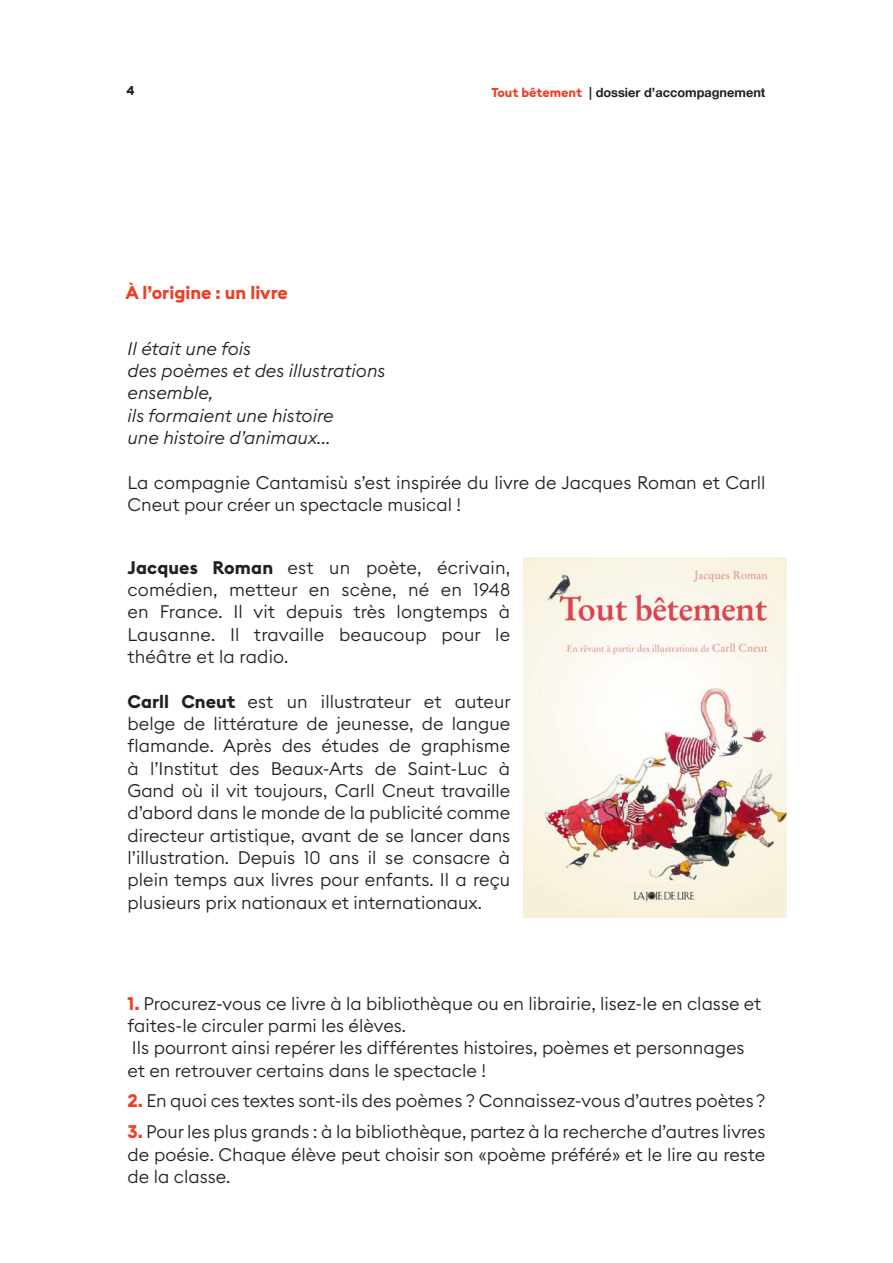
<style>
.page{position:relative;width:893px;height:1263px;background:#fff}
.page>*{position:absolute;margin:0;border:0;box-sizing:border-box;transform-origin:0 0}
.t1{font:300 18px/22.4px "Euclid Square";color:#231f20;text-align:justify}
.t2{font:italic 300 18px "Euclid Square";color:#231f20}
.t3{font:700 18px "Euclid Square";color:#ef3e22}
.t4{font:700 12.75px "Helvetica Neue";color:#231f20}
.t5{font:700 12.75px "Euclid Square";color:#231f20}
.s1{font-family:"Euclid Square";color:#ef3e22}
.s2{font-weight:700}
.s3{font-weight:700;color:#ef3e22}
</style>
<div class="page">
<img style="left:523px;top:558px;width:264px;height:360px">
<p class="t5" style="left:126px;top:83px;width:10px">4</p>
<p class="t4" style="left:491px;top:83px;width:275px"><span class="s1">Tout bêtement</span> | dossier d’accompagnement</p>
<p class="t3" style="left:125px;top:282px;width:164px">À l’origine : un livre</p>
<p class="t2" style="left:128px;top:337px;width:125px">Il était une fois</p>
<p class="t2" style="left:128px;top:359px;width:259px">des poèmes et des illustrations</p>
<p class="t2" style="left:128px;top:381px;width:87px">ensemble,</p>
<p class="t2" style="left:128px;top:404px;width:208px">ils formaient une histoire</p>
<p class="t2" style="left:128px;top:426px;width:205px">une histoire d’animaux...</p>
<p class="t1" style="left:128px;top:471px;width:639px">La compagnie Cantamisù s’est inspirée du livre de Jacques Roman et Carll<br>Cneut pour créer un spectacle musical !</p>
<p class="t1" style="left:128px;top:556px;width:384px"><span class="s2">Jacques Roman</span> est un poète, écrivain, comédien, metteur en scène, né en 1948 en France. Il vit depuis très longtemps à Lausanne. Il travaille beaucoup pour le théâtre et la radio.</p>
<p class="t1" style="left:128px;top:690px;width:385px"><span class="s2">Carll Cneut</span> est un illustrateur et auteur belge de littérature de jeunesse, de langue flamande. Après des études de graphisme à l’Institut des Beaux-Arts de Saint-Luc à Gand où il vit toujours, Carll Cneut travaille d’abord dans le monde de la publicité comme directeur artistique, avant de se lancer dans l’illustration. Depuis 10 ans il se consacre à plein temps aux livres pour enfants. Il a reçu plusieurs prix nationaux et internationaux.</p>
<p class="t1" style="left:128px;top:992px;width:635px;text-align:left"><span class="s3">1.</span> Procurez-vous ce livre à la bibliothèque ou en librairie, lisez-le en classe et faites-le circuler parmi les élèves.<br>Ils pourront ainsi repérer les différentes histoires, poèmes et personnages et en retrouver certains dans le spectacle !</p>
<p class="t1" style="left:128px;top:1089px;width:639px"><span class="s3">2.</span> En quoi ces textes sont-ils des poèmes ? Connaissez-vous d’autres poètes ?</p>
<p class="t1" style="left:128px;top:1120px;width:639px"><span class="s3">3.</span> Pour les plus grands : à la bibliothèque, partez à la recherche d’autres livres de poésie. Chaque élève peut choisir son «poème préféré» et le lire au reste de la classe.</p>
</div>
